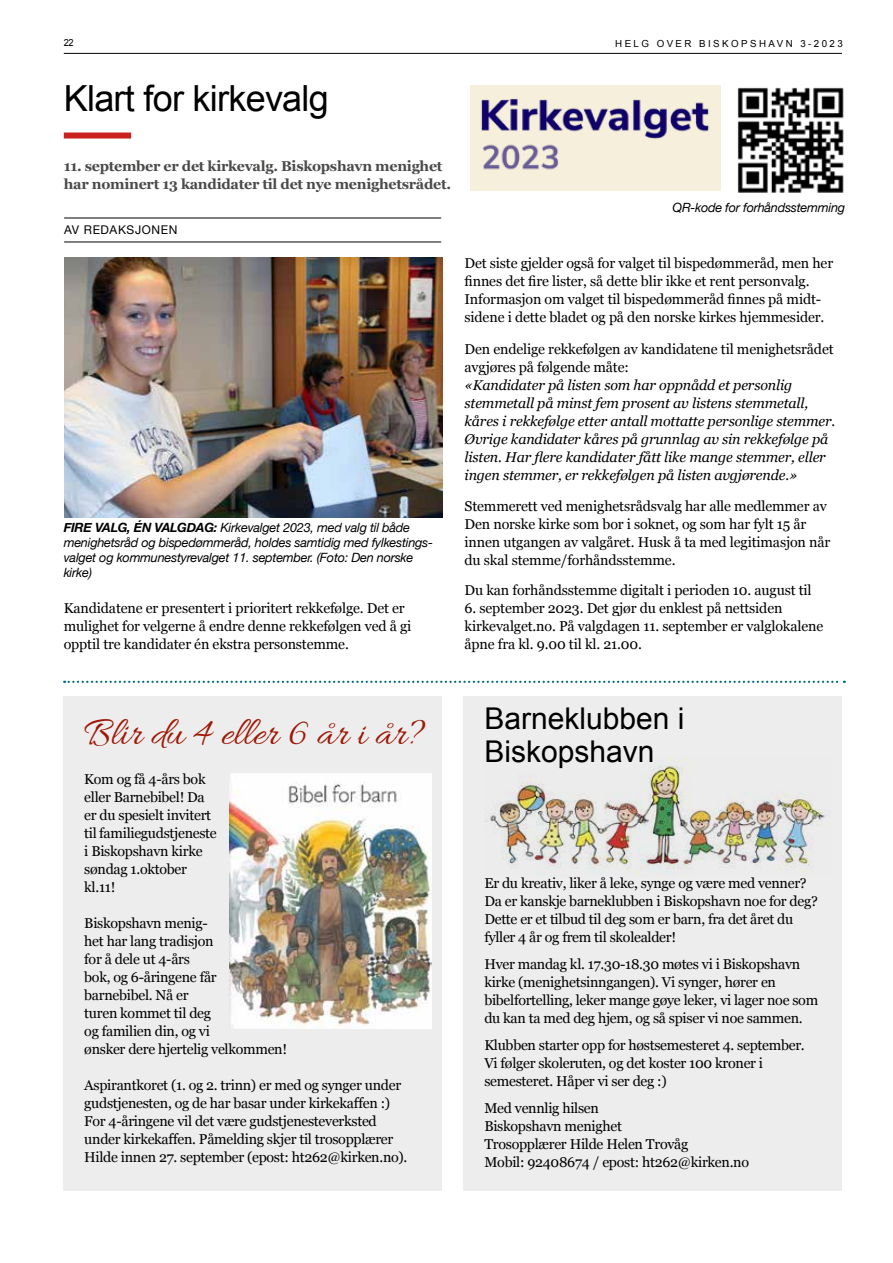
<style>
.page{position:relative;width:893px;height:1263px;background:#fff}
.page>*{position:absolute;margin:0;border:0;box-sizing:border-box;transform-origin:0 0}
.t1{font:40.5px "Allura";color:#9d1906}
.t2{font:36px "Arial";letter-spacing:-.02em;color:#000}
.t3{font:30px/33px "Arial";color:#000}
.t4{font:14.25px/18px "Georgia";letter-spacing:-.02em;color:#000}
.t5{font:italic 14.25px/18px "Georgia";letter-spacing:-.01em;color:#000}
.t6{font:700 14.25px/18px "Georgia";letter-spacing:-.02em;color:#4a4a49}
.t7{font:italic 12.75px/15px "Helvetica Neue";letter-spacing:-.02em;color:#000}
.t8{font:12px "Helvetica Neue";letter-spacing:.05em;color:#000}
.t9{font:9.75px "Arial";letter-spacing:.25em;color:#000}
.t10{font:9.75px "Arial";letter-spacing:.25em;color:#000;scale:.95 1}
.s1{font-weight:700}
</style>
<div class="page">
<hr style="left:64px;top:218px;width:377px;height:1px;background:#000">
<hr style="left:64px;top:242px;width:377px;height:1px;background:#000">
<div style="left:64px;top:133px;width:67px;height:6px;background:#ca221c"></div>
<img style="left:470px;top:85px;width:250px;height:105px">
<img style="left:737px;top:87px;width:107px;height:106px">
<img style="left:64px;top:258px;width:378px;height:259px">
<svg style="left:64px;top:681px;width:781px;height:2px"></svg>
<div style="left:64px;top:696px;width:378px;height:495px;background:#ededed"></div>
<img style="left:230px;top:774px;width:202px;height:254px">
<div style="left:464px;top:696px;width:378px;height:495px;background:#ededed"></div>
<img style="left:484px;top:757px;width:347px;height:120px">
<hr style="left:64px;top:53px;width:778px;height:1px;background:#000">
<p class="t10" style="left:64px;top:36px;width:12px">22</p>
<p class="t9" style="left:615px;top:37px;width:229px">HELG OVER BISKOPSHAVN 3-2023</p>
<h2 class="t2" style="left:64px;top:75px;width:267px">Klart for kirkevalg</h2>
<p class="t6" style="left:64px;top:157px;width:389px">11. september er det kirkevalg. Biskopshavn menighet har nominert 13 kandidater til det nye menighetsrådet.</p>
<p class="t8" style="left:64px;top:221px;width:115px">AV REDAKSJONEN</p>
<p class="t7" style="left:64px;top:521px;width:370px"><span class="s1">FIRE VALG, ÉN VALGDAG:</span> Kirkevalget 2023, med valg til både menighetsråd og bispedømmeråd, holdes samtidig med fylkestings&shy;valget og kommunestyrevalget 11. september. (Foto: Den norske kirke)</p>
<p class="t4" style="left:64px;top:599px;width:349px">Kandidatene er presentert i prioritert rekkefølge. Det er mulighet for velgerne å endre denne rekkefølgen ved å gi opptil tre kandidater én ekstra personstemme.</p>
<p class="t7" style="left:673px;top:200px;width:174px">QR-kode for forhåndsstemming</p>
<p class="t4" style="left:465px;top:254px;width:370px">Det siste gjelder også for valget til bispedømmeråd, men her finnes det fire lister, så dette blir ikke et rent personvalg.<br>Informasjon om valget til bispedømmeråd finnes på midt&shy;sidene i dette bladet og på den norske kirkes hjemmesider.</p>
<p class="t4" style="left:465px;top:339px;width:371px">Den endelige rekkefølgen av kandidatene til menighetsrådet avgjøres på følgende måte:</p>
<p class="t5" style="left:465px;top:375px;width:372px">«Kandidater på listen som har oppnådd et personlig stemmetall på minst fem prosent av listens stemmetall, kåres i rekkefølge etter antall mottatte personlige stemmer.<br>Øvrige kandidater kåres på grunnlag av sin rekkefølge på listen. Har flere kandidater fått like mange stemmer, eller ingen stemmer, er rekkefølgen på listen avgjørende.»</p>
<p class="t4" style="left:465px;top:497px;width:367px">Stemmerett ved menighetsrådsvalg har alle medlemmer av Den norske kirke som bor i soknet, og som har fylt 15 år innen utgangen av valgåret. Husk å ta med legitimasjon når du skal stemme/forhåndsstemme.</p>
<p class="t4" style="left:465px;top:581px;width:349px">Du kan forhåndsstemme digitalt i perioden 10. august til</p>
<p class="t4" style="left:465px;top:599px;width:360px">6. september 2023. Det gjør du enklest på nettsiden kirkevalget.no. På valgdagen 11. september er valglokalene åpne fra kl. 9.00 til kl. 21.00.</p>
<h1 class="t1" style="left:84px;top:711px;width:343px">Blir du 4 eller 6 år i år?</h1>
<p class="t4" style="left:84px;top:770px;width:134px">Kom og få 4-års bok eller Barnebibel! Da er du spesielt invitert til familiegudstjeneste i Biskopshavn kirke søndag 1.oktober kl.11!</p>
<p class="t4" style="left:84px;top:914px;width:204px">Biskopshavn menig-<br>het har lang tradisjon<br>for å dele ut 4-års<br>bok, og 6-åringene får barnebibel. Nå er<br>turen kommet til deg<br>og familien din, og vi<br>ønsker dere hjertelig velkommen!</p>
<p class="t4" style="left:84px;top:1076px;width:325px">Aspirantkoret (1. og 2. trinn) er med og synger under gudstjenesten, og de har basar under kirkekaffen :)<br>For 4-åringene vil det være gudstjenesteverksted under kirkekaffen. Påmelding skjer til trosopplærer Hilde innen 27. september (epost: ht262@kirken.no).</p>
<h3 class="t3" style="left:484px;top:702px;width:202px">Barneklubben i<br>Biskopshavn</h3>
<p class="t4" style="left:484px;top:873px;width:335px">Er du kreativ, liker å leke, synge og være med venner?<br>Da er kanskje barneklubben i Biskopshavn noe for deg?<br>Dette er et tilbud til deg som er barn, fra det året du fyller 4 år og frem til skolealder!</p>
<p class="t4" style="left:484px;top:954px;width:335px">Hver mandag kl. 17.30-18.30 møtes vi i Biskopshavn kirke (menighetsinngangen). Vi synger, hører en bibelfortelling, leker mange gøye leker, vi lager noe som du kan ta med deg hjem, og så spiser vi noe sammen.</p>
<p class="t4" style="left:484px;top:1035px;width:322px">Klubben starter opp for høstsemesteret 4. september.<br>Vi følger skoleruten, og det koster 100 kroner i semesteret. Håper vi ser deg :)</p>
<p class="t4" style="left:484px;top:1098px;width:266px">Med vennlig hilsen<br>Biskopshavn menighet<br>Trosopplærer Hilde Helen Trovåg<br>Mobil: 92408674 / epost: ht262@kirken.no</p>
</div>
